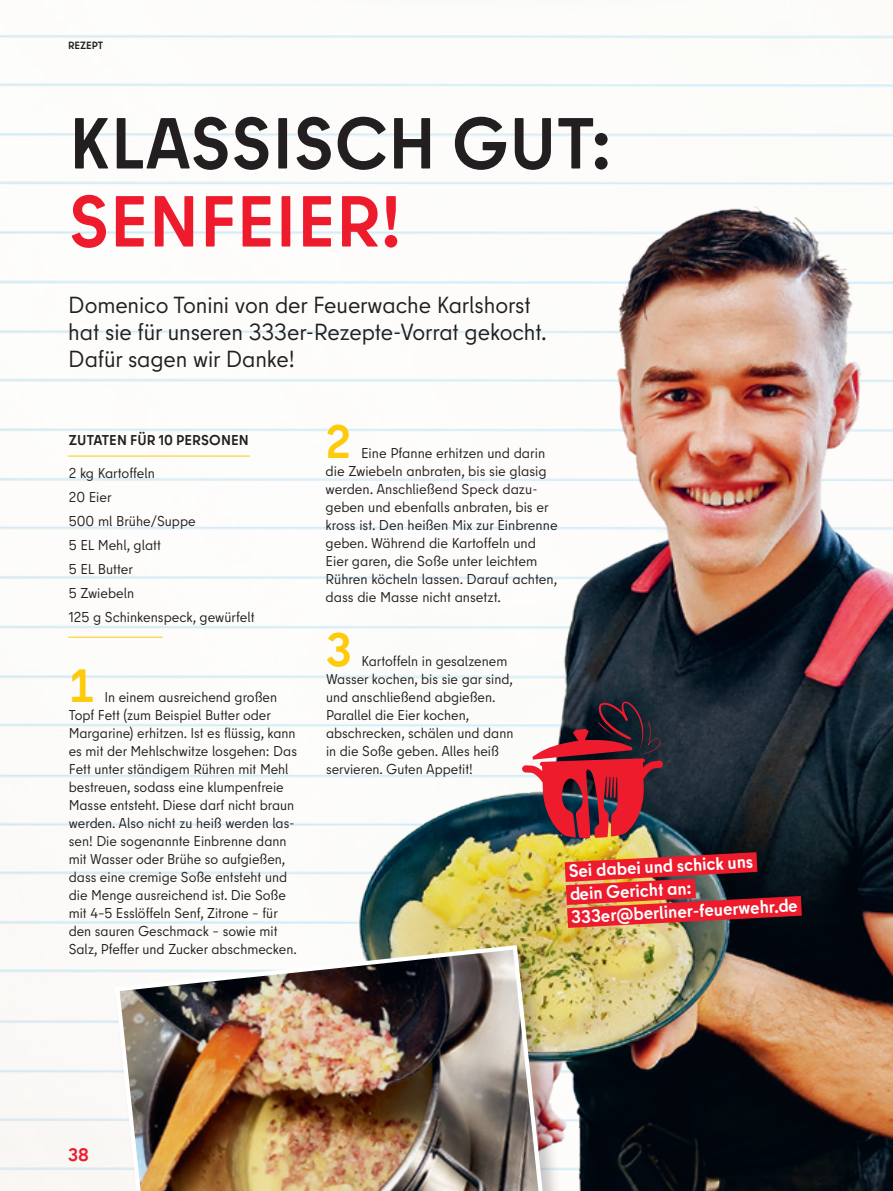
<style>
.page{position:relative;width:893px;height:1191px;background:#fff}
.page>*{position:absolute;margin:0;border:0;box-sizing:border-box;transform-origin:0 0}
.Head_48pt{font:700 72px/78px "Berlin Type";letter-spacing:.01em;color:#231f20}
.Innen_Copy_frei_eng{font:700 46.65px "Berlin Type";color:#feca0a}
.Vorspann{font:23.25px/27px "Berlin Type";letter-spacing:-.005em;color:#231f20}
.t1{font:700 18px "Berlin Type";color:#ee1b2d}
.Termine_Head{font:700 17.7px/23px "Berlin Type";color:#fff}
.Innen_Copy_frei_eng-2{font:14.25px/18px "Berlin Type";color:#231f20}
.innen_Copy{font:14.25px "Berlin Type";color:#231f20}
.Zutaten_Head{font:700 14.25px "Berlin Type";letter-spacing:.01em;color:#231f20}
.Rubrik_linksbündig{font:700 10.5px "Berlin Type";color:#231f20}
.s1{color:#ee1b2d}
</style>
<div class="page">
<img style="left:0;top:35px;width:893px;height:1156px">
<img style="left:53px;top:35px;width:839px;height:1156px">
<hr style="left:68px;top:456px;width:182px;height:1px;background:#feca0a">
<hr style="left:68px;top:637px;width:95px;height:1px;background:#feca0a">
<div style="left:113px;top:943px;width:453px;height:248px;background:#231f20;opacity:.25"></div>
<img style="left:113px;top:942px;width:436px;height:249px">
<img style="left:522px;top:701px;width:300px;height:237px">
<h1 class="Rubrik_linksbündig" style="left:68px;top:39px;width:37px">REZEPT</h1>
<h2 class="Head_48pt" style="left:69px;top:105px;width:544px">KLASSISCH GUT:<br><span class="s1">SENFEIER!</span></h2>
<p class="Vorspann" style="left:68px;top:292px;width:480px">Domenico Tonini von der Feuerwache Karlshorst hat sie für unseren 333er-Rezepte-Vorrat gekocht.<br>Dafür sagen wir Danke!</p>
<h2 class="Zutaten_Head" style="left:69px;top:431px;width:181px">ZUTATEN FÜR 10 PERSONEN</h2>
<p class="innen_Copy" style="left:69px;top:464px;width:88px">2 kg Kartoffeln</p>
<p class="innen_Copy" style="left:69px;top:488px;width:44px">20 Eier</p>
<p class="innen_Copy" style="left:69px;top:512px;width:129px">500 ml Brühe/Suppe</p>
<p class="innen_Copy" style="left:69px;top:536px;width:94px">5 EL Mehl, glatt</p>
<p class="innen_Copy" style="left:69px;top:560px;width:66px">5 EL Butter</p>
<p class="innen_Copy" style="left:69px;top:584px;width:67px">5 Zwiebeln</p>
<p class="innen_Copy" style="left:69px;top:608px;width:187px">125 g Schinkenspeck, gewürfelt</p>
<p class="Innen_Copy_frei_eng" style="left:69px;top:656px;width:27px">1</p>
<p class="Innen_Copy_frei_eng-2" style="left:69px;top:688px;width:230px;text-indent:36px">In einem ausreichend großen Topf Fett (zum Beispiel Butter oder Margarine) erhitzen. Ist es flüssig, kann es mit der Mehlschwitze losgehen: Das Fett unter ständigem Rühren mit Mehl bestreuen, sodass eine klumpenfreie Masse entsteht. Diese darf nicht braun werden. Also nicht zu heiß werden las&shy;sen! Die sogenannte Einbrenne dann mit Wasser oder Brühe so aufgießen, dass eine cremige Soße entsteht und die Menge ausreichend ist. Die Soße mit 4–5 Esslöffeln Senf, Zitrone – für den sauren Geschmack – sowie mit Salz, Pfeffer und Zucker abschmecken.</p>
<p class="Innen_Copy_frei_eng" style="left:326px;top:412px;width:27px">2</p>
<p class="Innen_Copy_frei_eng-2" style="left:326px;top:444px;width:234px;text-indent:36px">Eine Pfanne erhitzen und darin die Zwiebeln anbraten, bis sie glasig werden. Anschließend Speck dazu&shy;geben und ebenfalls anbraten, bis er kross ist. Den heißen Mix zur Einbrenne geben. Während die Kartoffeln und Eier garen, die Soße unter leichtem Rühren köcheln lassen. Darauf achten, dass die Masse nicht ansetzt.</p>
<p class="Innen_Copy_frei_eng" style="left:326px;top:620px;width:27px">3</p>
<p class="Innen_Copy_frei_eng-2" style="left:326px;top:652px;width:189px;text-indent:36px">Kartoffeln in gesalzenem<br>Wasser kochen, bis sie gar sind, und anschließend abgießen.<br>Parallel die Eier kochen, abschrecken, schälen und dann in die Soße geben. Alles heiß servieren. Guten Appetit!</p>
<p class="Termine_Head" style="left:568px;top:859px;width:228px;rotate:-3deg">Sei dabei und schick uns<br>dein Gericht an:<br>333er@berliner-feuerwehr.de</p>
<p class="t1" style="left:68px;top:1143px;width:22px">38</p>
</div>
